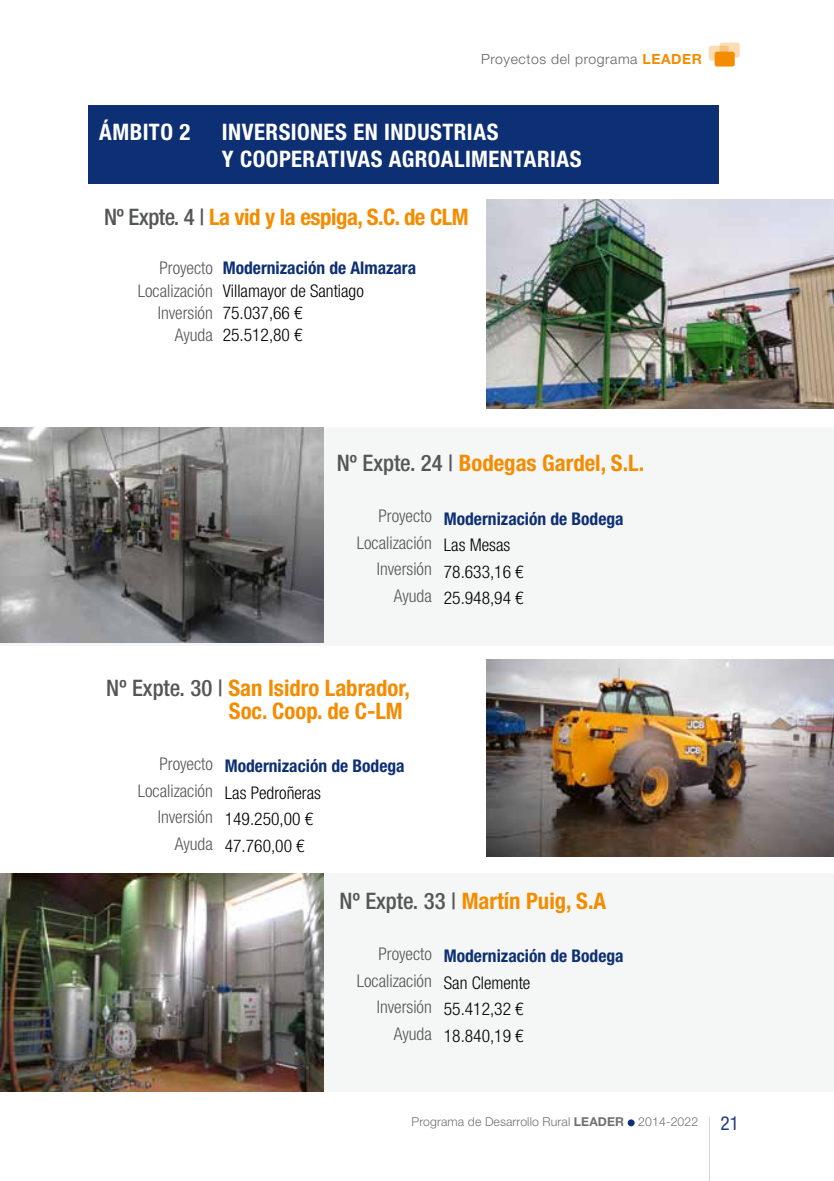
<style>
.page{position:relative;width:834px;height:1181px;background:#fff}
.page>*{position:absolute;margin:0;border:0;box-sizing:border-box;transform-origin:0 0}
.t1{font:700 condensed 22.75px/22.8px "Helvetica Neue LT Pro";color:#f48c00}
.t2{font:700 condensed 22.75px/26.2px "Helvetica Neue LT Pro";letter-spacing:.02em;color:#fff}
.t3{font:700 condensed 22.75px "Helvetica Neue LT Pro";letter-spacing:-.02em;color:#f48c00}
.t4{font:condensed 19.25px "Helvetica Neue LT Pro";color:#233c7d}
.t5{font:300 condensed 17.5px/26.4px "Helvetica Neue LT Pro";color:#000;text-align:right}
.t6{font:700 condensed 17.5px/24.5px "Helvetica Neue LT Pro";color:#0d2f73}
.t7{font:300 14px "Helvetica Neue LT Pro";letter-spacing:.04em;color:#626463}
.t8{font:300 12.25px "Helvetica Neue LT Pro";letter-spacing:.01em;color:#6f7070}
.s1{font-weight:700;color:#f48c00}
.s2{font-weight:500;color:#555756}
.s3{font-weight:300;color:#555756}
.s4{color:#555756}
.s5{font-weight:300;color:#000}
.s6{font-weight:700}
</style>
<div class="page">
<div style="left:0;top:427px;width:833px;height:219px;background:#f5f6f6"></div>
<div style="left:0;top:873px;width:833px;height:218px;background:#f5f6f6"></div>
<div style="left:714px;top:52px;width:20px;height:15px;background:#f48c00;border-radius:2px"></div>
<svg style="left:719px;top:43px;width:20px;height:14px"></svg>
<svg style="left:708px;top:46px;width:20px;height:15px"></svg>
<hr style="left:709px;top:1117px;width:1px;height:64px;background:#d3d5d6">
<div style="left:627px;top:1119px;width:7px;height:7px;background:#0d2f73;border-radius:50%"></div>
<div style="left:88px;top:105px;width:630px;height:79px;background:#0d2f73"></div>
<img style="left:0;top:427px;width:323px;height:215px">
<img style="left:487px;top:199px;width:346px;height:210px">
<img style="left:487px;top:660px;width:346px;height:197px">
<img style="left:0;top:873px;width:323px;height:218px">
<p class="t7" style="left:481px;top:50px;width:222px">Proyectos del programa <span class="s1">LEADER</span></p>
<h1 class="t2" style="left:99px;top:119px;width:92px">ÁMBITO 2</h1>
<h1 class="t2" style="left:222px;top:119px;width:361px">INVERSIONES EN INDUSTRIAS<br>Y COOPERATIVAS AGROALIMENTARIAS</h1>
<h1 class="t3" style="left:104px;top:203px;width:366px"><span class="s2">Nº Expte. 4 |</span> La vid y la espiga, S.C. de CLM</h1>
<p class="t6" style="left:159px;top:255px;width:258px"><span class="s3">Proyecto</span> Modernización de Almazara</p>
<p class="t5" style="left:138px;top:277px;width:227px"><span class="s4">Localización</span> Villamayor de Santiago</p>
<p class="t5" style="left:158px;top:299px;width:146px"><span class="s4">Inversión</span> 75.037,66 €</p>
<p class="t5" style="left:175px;top:322px;width:129px"><span class="s4">Ayuda</span> 25.512,80 €</p>
<h1 class="t1" style="left:336px;top:451px;width:309px"><span class="s2">Nº Expte. 24 |</span> Bodegas Gardel, S.L.</h1>
<p class="t6" style="left:356px;top:506px;width:268px;text-indent:22px"><span class="s3">Proyecto</span> Modernización de Bodega<br><span class="s3">Localización</span> <span class="s5">Las Mesas</span></p>
<p class="t5" style="left:377px;top:558px;width:148px"><span class="s4">Inversión</span> 78.633,16 €<br><span class="s4">Ayuda</span> 25.948,94 €</p>
<h1 class="t1" style="left:229px;top:676px;width:182px;text-indent:-123px"><span class="s2">Nº Expte. 30 |</span> San Isidro Labrador,<br>Soc. Coop. de C-LM</h1>
<p class="t6" style="left:159px;top:753px;width:247px"><span class="s3">Proyecto</span> Modernización de Bodega</p>
<p class="t5" style="left:138px;top:779px;width:185px"><span class="s4">Localización</span> Las Pedroñeras</p>
<p class="t5" style="left:158px;top:805px;width:157px"><span class="s4">Inversión</span> 149.250,00 €</p>
<p class="t5" style="left:175px;top:832px;width:131px"><span class="s4">Ayuda</span> 47.760,00 €</p>
<h1 class="t1" style="left:339px;top:889px;width:268px"><span class="s2">Nº Expte. 33 |</span> Martín Puig, S.A</h1>
<p class="t6" style="left:356px;top:943px;width:268px;text-indent:22px"><span class="s3">Proyecto</span> Modernización de Bodega<br><span class="s3">Localización</span> <span class="s5">San Clemente</span></p>
<p class="t5" style="left:377px;top:996px;width:148px"><span class="s4">Inversión</span> 55.412,32 €<br><span class="s4">Ayuda</span> 18.840,19 €</p>
<p class="t8" style="left:411px;top:1114px;width:288px">Programa de Desarrollo Rural <span class="s6">LEADER</span> 2014-2022</p>
<p class="t4" style="left:720px;top:1111px;width:20px">21</p>
</div>
